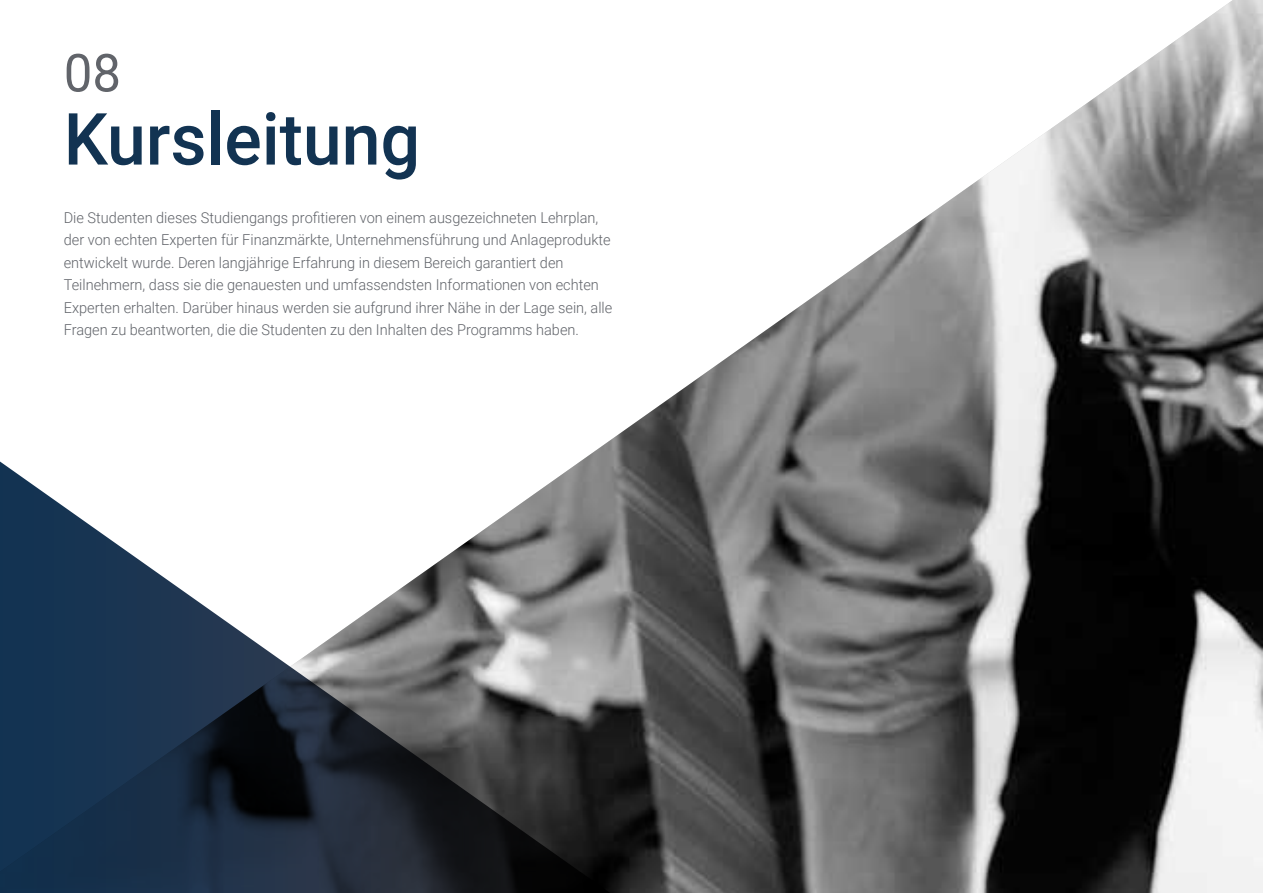
<style>
.page{position:relative;width:1263px;height:893px;background:#fff}
.page>*{position:absolute;margin:0;border:0;box-sizing:border-box;transform-origin:0 0}
.t1{font:500 72px "Roboto";color:#123352}
.t2{font:52.5px "Roboto";color:#61646a}
.t3{font:300 15px/22.5px "Roboto";color:#61646a}
</style>
<div class="page">
<img style="left:602px;top:0;width:661px;height:893px">
<svg style="left:0;top:446px;width:640px;height:447px"></svg>
<h2 class="t2" style="left:64px;top:36px;width:59px">08</h2>
<h1 class="t1" style="left:64px;top:89px;width:358px">Kursleitung</h1>
<p class="t3" style="left:64px;top:205px;width:550px">Die Studenten dieses Studiengangs profitieren von einem ausgezeichneten Lehrplan, der von echten Experten für Finanzmärkte, Unternehmensführung und Anlageprodukte entwickelt wurde. Deren langjährige Erfahrung in diesem Bereich garantiert den Teilnehmern, dass sie die genauesten und umfassendsten Informationen von echten Experten erhalten. Darüber hinaus werden sie aufgrund ihrer Nähe in der Lage sein, alle Fragen zu beantworten, die die Studenten zu den Inhalten des Programms haben.</p>
</div>
